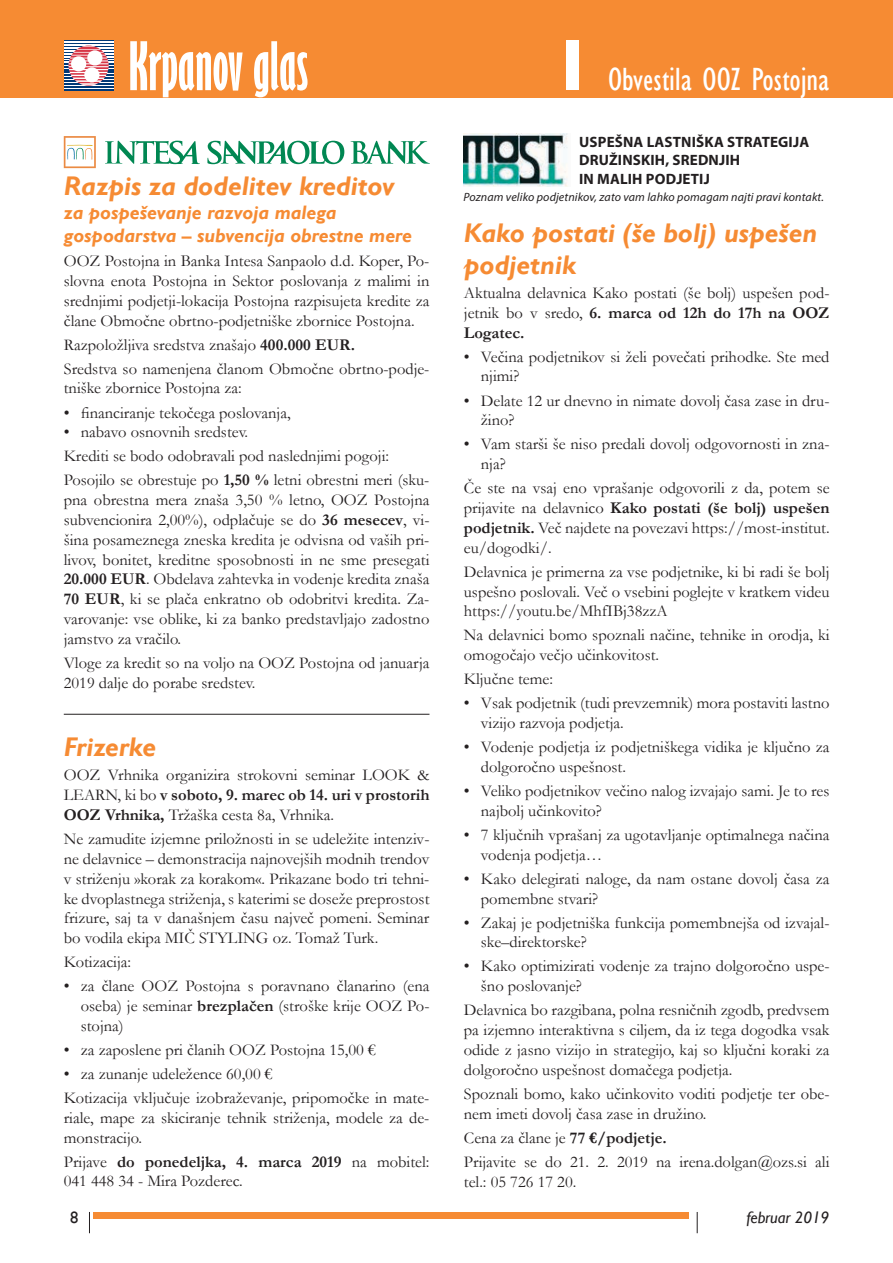
<style>
.page{position:relative;width:893px;height:1263px;background:#fff}
.page>*{position:absolute;margin:0;border:0;box-sizing:border-box;transform-origin:0 0}
.t1{font:700 extra-condensed 61.5px "Gill Sans";color:#fff}
.t2{font:condensed 33px "Gill Sans";color:#fff}
.t3{font:italic 700 27px/32.4px "Gill Sans";color:#f68b33}
.t4{font:italic 700 19.5px/23.4px "Gill Sans";color:#f68b33}
.t5{font:16.5px/19.8px "Garamond";color:#231f20}
.t6{font:italic 16.5px "Gill Sans";letter-spacing:-.01em;color:#231f20}
.t7{font:16.5px "Gill Sans";color:#231f20}
.t8{font:700 15px/18.1px "Myriad Pro";letter-spacing:.01em;color:#231f20}
.t9{font:italic 12px "Myriad Pro";letter-spacing:.01em;color:#231f20}
.s1{font-weight:700}
</style>
<div class="page">
<svg style="left:89px;top:1212px;width:1px;height:21px"></svg>
<div style="left:94px;top:1212px;width:595px;height:6px;background:#f68b33"></div>
<svg style="left:697px;top:1212px;width:1px;height:21px"></svg>
<div style="left:0;top:0;width:893px;height:98px;background:#f68b33"></div>
<div style="left:566px;top:41px;width:13px;height:49px;background:#fff"></div>
<svg style="left:64px;top:41px;width:49px;height:49px"></svg>
<hr style="left:64px;top:43px;width:49px;height:1px;background:#003976">
<hr style="left:64px;top:46px;width:49px;height:1px;background:#003976">
<hr style="left:64px;top:49px;width:49px;height:1px;background:#003976">
<hr style="left:64px;top:52px;width:49px;height:1px;background:#003976">
<hr style="left:64px;top:55px;width:49px;height:1px;background:#003976">
<hr style="left:64px;top:58px;width:49px;height:1px;background:#003976">
<hr style="left:64px;top:60px;width:49px;height:1px;background:#003976">
<hr style="left:64px;top:63px;width:49px;height:1px;background:#003976">
<hr style="left:64px;top:66px;width:49px;height:1px;background:#003976">
<hr style="left:64px;top:69px;width:49px;height:1px;background:#003976">
<hr style="left:64px;top:72px;width:49px;height:1px;background:#003976">
<hr style="left:64px;top:75px;width:49px;height:1px;background:#003976">
<hr style="left:64px;top:78px;width:49px;height:1px;background:#003976">
<hr style="left:64px;top:80px;width:49px;height:2px;background:#003976">
<hr style="left:64px;top:83px;width:49px;height:2px;background:#003976">
<hr style="left:64px;top:86px;width:49px;height:2px;background:#003976">
<hr style="left:64px;top:41px;width:49px;height:1px;background:#003976">
<hr style="left:64px;top:89px;width:49px;height:1px;background:#003976">
<svg style="left:69px;top:46px;width:40px;height:39px;background:#d7afbb"></svg>
<svg style="left:64px;top:136px;width:32px;height:32px"></svg>
<svg style="left:351px;top:141px;width:79px;height:23px"></svg>
<svg style="left:207px;top:141px;width:137px;height:23px"></svg>
<svg style="left:105px;top:140px;width:95px;height:24px"></svg>
<img style="left:463px;top:134px;width:105px;height:52px">
<hr style="left:64px;top:714px;width:365px;height:1px;background:#231f20">
<h1 class="t1" style="left:129px;top:29px;width:181px">Krpanov glas</h1>
<h3 class="t3" style="left:64px;top:171px;width:332px">Razpis za dodelitev kreditov</h3>
<p class="t4" style="left:64px;top:201px;width:350px">za pospeševanje razvoja malega gospodarstva – subvencija obrestne mere</p>
<p class="t5" style="left:64px;top:251px;width:367px;text-align:justify">OOZ Postojna in Banka Intesa Sanpaolo d.d. Koper, Po&shy;slovna enota Postojna in Sektor poslovanja z malimi in srednjimi podjetji-lokacija Postojna razpisujeta kredite za člane Območne obrtno-podjetniške zbornice Postojna.</p>
<p class="t5" style="left:64px;top:332px;width:367px;line-height:24px">Razpoložljiva sredstva znašajo <span class="s1">400.000 EUR.<br></span>Sredstva so namenjena članom Območne obrtno-podje-</p>
<p class="t5" style="left:64px;top:378px;width:180px">tniške zbornice Postojna za:</p>
<p class="t5" style="left:64px;top:402px;width:228px">• financiranje tekočega poslovanja,</p>
<p class="t5" style="left:64px;top:420px;width:367px;line-height:24px">• nabavo osnovnih sredstev.<br>Krediti se bodo odobravali pod naslednjimi pogoji:<br>Posojilo se obrestuje po <span class="s1">1,50 %</span> letni obrestni meri (sku-</p>
<p class="t5" style="left:64px;top:490px;width:367px;text-align:justify">pna obrestna mera znaša 3,50 % letno, OOZ Postojna subvencionira 2,00%), odplačuje se do <span class="s1">36 mesecev</span>, vi&shy;šina posameznega zneska kredita je odvisna od vaših pri&shy;livov, bonitet, kreditne sposobnosti in ne sme presegati <span class="s1">20.000 EUR</span>. Obdelava zahtevka in vodenje kredita znaša <span class="s1">70 EUR</span>, ki se plača enkratno ob odobritvi kredita. Za&shy;varovanje: vse oblike, ki za banko predstavljajo zadostno jamstvo za vračilo.</p>
<p class="t5" style="left:64px;top:652px;width:367px">Vloge za kredit so na voljo na OOZ Postojna od januarja<br>2019 dalje do porabe sredstev.</p>
<h3 class="t3" style="left:64px;top:732px;width:94px">Frizerke</h3>
<p class="t5" style="left:64px;top:765px;width:367px;text-align:justify">OOZ Vrhnika organizira strokovni seminar LOOK &amp; LEARN, ki bo <span class="s1">v soboto, 9. marec ob 14. uri v prostorih OOZ Vrhnika,</span> Tržaška cesta 8a, Vrhnika.</p>
<p class="t5" style="left:64px;top:828px;width:367px;text-align:justify">Ne zamudite izjemne priložnosti in se udeležite intenziv&shy;ne delavnice – demonstracija najnovejših modnih trendov v striženju »korak za korakom«. Prikazane bodo tri tehni&shy;ke dvoplastnega striženja, s katerimi se doseže preprostost frizure, saj ta v današnjem času največ pomeni. Seminar bo vodila ekipa MIČ STYLING oz. Tomaž Turk.</p>
<p class="t5" style="left:64px;top:952px;width:69px">Kotizacija:</p>
<p class="t5" style="left:81px;top:976px;width:350px;text-align:justify;text-indent:-17px">• za člane OOZ Postojna s poravnano članarino (ena oseba) je seminar <span class="s1">brezplačen</span> (stroške krije OOZ Po&shy;stojna)</p>
<p class="t5" style="left:64px;top:1039px;width:313px">• za zaposlene pri članih OOZ Postojna 15,00 €</p>
<p class="t5" style="left:64px;top:1061px;width:367px;line-height:24px">• za zunanje udeležence 60,00 €<br>Kotizacija vključuje izobraževanje, pripomočke in mate-</p>
<p class="t5" style="left:64px;top:1107px;width:367px">riale, mape za skiciranje tehnik striženja, modele za de&shy;monstracijo.</p>
<p class="t5" style="left:64px;top:1151px;width:367px">Prijave <span class="s1">do ponedeljka, 4. marca 2019</span> na mobitel:<br>041 448 34 - Mira Pozderec.</p>
<h2 class="t2" style="left:608px;top:59px;width:223px">Obvestila OOZ Postojna</h2>
<p class="t8" style="left:579px;top:133px;width:232px">USPEŠNA LASTNIŠKA STRATEGIJA<br>DRUŽINSKIH, SREDNJIH<br>IN MALIH PODJETIJ</p>
<p class="t9" style="left:463px;top:189px;width:362px">Poznam veliko podjetnikov, zato vam lahko pomagam najti pravi kontakt.</p>
<h3 class="t3" style="left:464px;top:217px;width:355px">Kako postati (še bolj) uspešen podjetnik</h3>
<p class="t5" style="left:464px;top:282px;width:367px;text-align:justify">Aktualna delavnica Kako postati (še bolj) uspešen pod&shy;jetnik bo v sredo, <span class="s1">6. marca od 12h do 17h na OOZ Logatec.</span></p>
<p class="t5" style="left:481px;top:346px;width:350px;text-indent:-17px">• Večina podjetnikov si želi povečati prihodke. Ste med njimi?</p>
<p class="t5" style="left:481px;top:390px;width:350px;text-indent:-17px">• Delate 12 ur dnevno in nimate dovolj časa zase in dru&shy;žino?</p>
<p class="t5" style="left:481px;top:434px;width:350px;text-indent:-17px">• Vam starši še niso predali dovolj odgovornosti in zna&shy;nja?</p>
<p class="t5" style="left:464px;top:478px;width:367px;text-align:justify">Če ste na vsaj eno vprašanje odgovorili z da, potem se prijavite na delavnico <span class="s1">Kako postati (še bolj) uspešen podjetnik.</span> Več najdete na povezavi https://most-institut. eu/dogodki/.</p>
<p class="t5" style="left:464px;top:561px;width:367px;text-align:justify">Delavnica je primerna za vse podjetnike, ki bi radi še bolj uspešno poslovali. Več o vsebini poglejte v kratkem videu https://youtu.be/MhfIBj38zzA</p>
<p class="t5" style="left:464px;top:625px;width:367px">Na delavnici bomo spoznali načine, tehnike in orodja, ki omogočajo večjo učinkovitost.</p>
<p class="t5" style="left:464px;top:669px;width:91px">Ključne teme:</p>
<p class="t5" style="left:481px;top:693px;width:350px;text-indent:-17px">• Vsak podjetnik (tudi prevzemnik) mora postaviti lastno vizijo razvoja podjetja.</p>
<p class="t5" style="left:481px;top:737px;width:350px;text-indent:-17px">• Vodenje podjetja iz podjetniškega vidika je ključno za dolgoročno uspešnost.</p>
<p class="t5" style="left:481px;top:780px;width:350px;text-indent:-17px">• Veliko podjetnikov večino nalog izvajajo sami. Je to res najbolj učinkovito?</p>
<p class="t5" style="left:481px;top:824px;width:350px;text-indent:-17px">• 7 ključnih vprašanj za ugotavljanje optimalnega načina vodenja podjetja…</p>
<p class="t5" style="left:481px;top:868px;width:350px;text-indent:-17px">• Kako delegirati naloge, da nam ostane dovolj časa za pomembne stvari?</p>
<p class="t5" style="left:481px;top:912px;width:350px;text-indent:-17px">• Zakaj je podjetniška funkcija pomembnejša od izvajal&shy;ske–direktorske?</p>
<p class="t5" style="left:481px;top:956px;width:350px;text-indent:-17px">• Kako optimizirati vodenje za trajno dolgoročno uspe&shy;šno poslovanje?</p>
<p class="t5" style="left:464px;top:1000px;width:367px;text-align:justify">Delavnica bo razgibana, polna resničnih zgodb, predvsem pa izjemno interaktivna s ciljem, da iz tega dogodka vsak odide z jasno vizijo in strategijo, kaj so ključni koraki za dolgoročno uspešnost domačega podjetja.</p>
<p class="t5" style="left:464px;top:1083px;width:367px">Spoznali bomo, kako učinkovito voditi podjetje ter obe&shy;nem imeti dovolj časa zase in družino.</p>
<p class="t5" style="left:464px;top:1125px;width:367px;line-height:24px">Cena za člane je <span class="s1">77 €/podjetje.<br></span>Prijavite se do 21. 2. 2019 na irena.dolgan@ozs.si ali</p>
<p class="t5" style="left:464px;top:1171px;width:114px">tel.: 05 726 17 20.</p>
<p class="t7" style="left:70px;top:1208px;width:10px">8</p>
<p class="t6" style="left:746px;top:1208px;width:84px">februar 2019</p>
</div>
